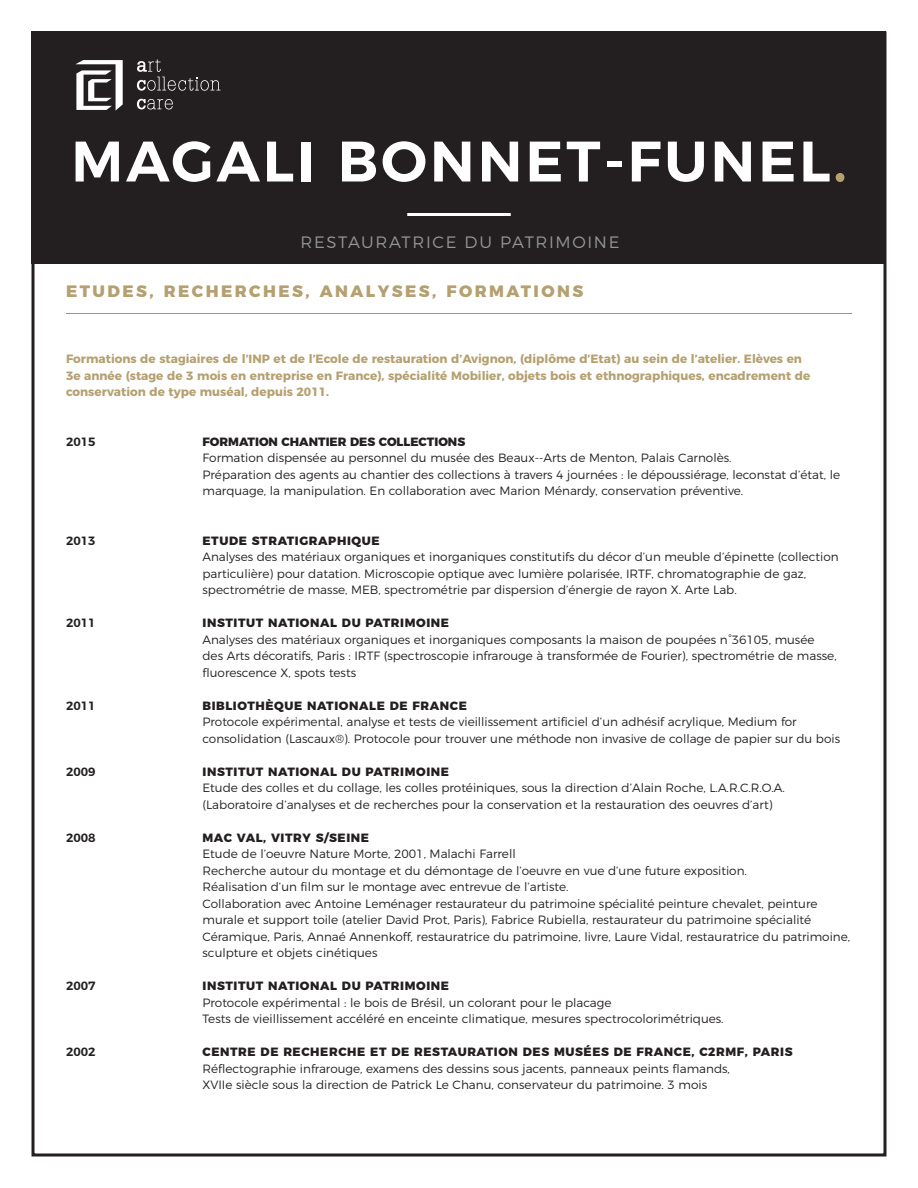
<style>
.page{position:relative;width:918px;height:1188px;background:#fff}
.page>*{position:absolute;margin:0;border:0;box-sizing:border-box;transform-origin:0 0}
.t1{font:600 57px "Montserrat";letter-spacing:.05em;color:#fff}
.Sous-titre_de_sectio{font:800 16.5px "Montserrat";letter-spacing:.15em;color:#b5a071}
.t2{font:300 16.5px "Montserrat";letter-spacing:.1em;color:#939598}
.Corps_de_texte{font:300 12px/16.5px "Montserrat";color:#231f20}
.Corps_de_texte-2{font:700 12px/16.5px "Montserrat";color:#b5a071}
.Titre_de_section_de{font:800 12px "Montserrat";letter-spacing:.05em;color:#231f20}
.Corps_de_texte-3{font:600 12px "Montserrat";color:#231f20}
.Titre_de_section_de-2{font:800 12px "Montserrat";color:#231f20}
.s1{color:#b5a071}
</style>
<div class="page">
<div style="left:32px;top:32px;width:854px;height:232px;background:#231f20"></div>
<hr style="left:407px;top:213px;width:104px;height:3px;background:#fff">
<svg style="left:75px;top:60px;width:48px;height:51px"></svg>
<svg style="left:137px;top:59px;width:84px;height:32px"></svg>
<svg style="left:137px;top:99px;width:36px;height:11px"></svg>
<hr style="left:66px;top:313px;width:786px;height:1px;background:#939598">
<h1 class="t1" style="left:71px;top:115px;width:777px">MAGALI BONNET‐FUNEL<span class="s1">.</span></h1>
<h2 class="t2" style="left:301px;top:229px;width:320px">RESTAURATRICE DU PATRIMOINE</h2>
<p class="Sous-titre_de_sectio" style="left:66px;top:277px;width:519px">ETUDES, RECHERCHES, ANALYSES, FORMATIONS</p>
<p class="Corps_de_texte-2" style="left:66px;top:350px;width:746px">Formations de stagiaires de l’INP et de l’Ecole de restauration d’Avignon, (diplôme d’Etat) au sein de l’atelier. Elèves en<br>3e année (stage de 3 mois en entreprise en France), spécialité Mobilier, objets bois et ethnographiques, encadrement de conservation de type muséal, depuis 2011.</p>
<p class="Corps_de_texte-3" style="left:66px;top:431px;width:31px">2015</p>
<p class="Corps_de_texte-3" style="left:66px;top:530px;width:31px">2013</p>
<p class="Corps_de_texte-3" style="left:66px;top:613px;width:31px">2011</p>
<p class="Corps_de_texte-3" style="left:66px;top:695px;width:31px">2011</p>
<p class="Corps_de_texte-3" style="left:66px;top:761px;width:31px">2009</p>
<p class="Corps_de_texte-3" style="left:66px;top:827px;width:31px">2008</p>
<p class="Corps_de_texte-3" style="left:66px;top:976px;width:31px">2007</p>
<p class="Corps_de_texte-3" style="left:66px;top:1042px;width:31px">2002</p>
<p class="Titre_de_section_de-2" style="left:202px;top:431px;width:264px">FORMATION CHANTIER DES COLLECTIONS</p>
<p class="Corps_de_texte" style="left:202px;top:448px;width:531px">Formation dispensée au personnel du musée des Beaux-‐Arts de Menton, Palais Carnolès.</p>
<p class="Corps_de_texte" style="left:202px;top:465px;width:639px">Préparation des agents au chantier des collections à travers 4 journées : le dépoussiérage, leconstat d’état, le marquage, la manipulation. En collaboration avec Marion Ménardy, conservation préventive.</p>
<p class="Titre_de_section_de" style="left:202px;top:530px;width:179px">ETUDE STRATIGRAPHIQUE</p>
<p class="Corps_de_texte" style="left:202px;top:547px;width:638px">Analyses des matériaux organiques et inorganiques constitutifs du décor d’un meuble d’épinette (collection particulière) pour datation. Microscopie optique avec lumière polarisée, IRTF, chromatographie de gaz, spectrométrie de masse, MEB, spectrométrie par dispersion d’énergie de rayon X. Arte Lab.</p>
<p class="Titre_de_section_de" style="left:202px;top:613px;width:248px">INSTITUT NATIONAL DU PATRIMOINE</p>
<p class="Corps_de_texte" style="left:202px;top:630px;width:636px">Analyses des matériaux organiques et inorganiques composants la maison de poupées n°36105, musée des Arts décoratifs, Paris : IRTF (spectroscopie infrarouge à transformée de Fourier), spectrométrie de masse, fluorescence X, spots tests</p>
<p class="Titre_de_section_de" style="left:202px;top:695px;width:266px">BIBLIOTHÈQUE NATIONALE DE FRANCE</p>
<p class="Corps_de_texte" style="left:202px;top:712px;width:639px">Protocole expérimental, analyse et tests de vieillissement artificiel d’un adhésif acrylique, Medium for consolidation (Lascaux®). Protocole pour trouver une méthode non invasive de collage de papier sur du bois</p>
<p class="Titre_de_section_de" style="left:202px;top:761px;width:248px">INSTITUT NATIONAL DU PATRIMOINE</p>
<p class="Corps_de_texte" style="left:202px;top:778px;width:584px">Etude des colles et du collage, les colles protéiniques, sous la direction d’Alain Roche, L.A.R.C.R.O.A. (Laboratoire d’analyses et de recherches pour la conservation et la restauration des oeuvres d’art)</p>
<p class="Titre_de_section_de" style="left:202px;top:827px;width:168px">MAC VAL, VITRY S/SEINE</p>
<p class="Corps_de_texte" style="left:202px;top:844px;width:315px">Etude de l’oeuvre Nature Morte, 2001, Malachi Farrell</p>
<p class="Corps_de_texte" style="left:202px;top:861px;width:546px">Recherche autour du montage et du démontage de l’oeuvre en vue d’une future exposition.</p>
<p class="Corps_de_texte" style="left:202px;top:877px;width:367px">Réalisation d’un film sur le montage avec entrevue de l’artiste.</p>
<p class="Corps_de_texte" style="left:202px;top:894px;width:649px">Collaboration avec Antoine Leménager restaurateur du patrimoine spécialité peinture chevalet, peinture murale et support toile (atelier David Prot, Paris), Fabrice Rubiella, restaurateur du patrimoine spécialité Céramique, Paris, Annaé Annenkoff, restauratrice du patrimoine, livre, Laure Vidal, restauratrice du patrimoine, sculpture et objets cinétiques</p>
<p class="Titre_de_section_de" style="left:202px;top:976px;width:248px">INSTITUT NATIONAL DU PATRIMOINE</p>
<p class="Corps_de_texte" style="left:202px;top:993px;width:411px">Protocole expérimental : le bois de Brésil, un colorant pour le placage</p>
<p class="Corps_de_texte" style="left:202px;top:1009px;width:523px">Tests de vieillissement accéléré en enceinte climatique, mesures spectrocolorimétriques.</p>
<p class="Titre_de_section_de" style="left:202px;top:1042px;width:592px">CENTRE DE RECHERCHE ET DE RESTAURATION DES MUSÉES DE FRANCE, C2RMF, PARIS</p>
<p class="Corps_de_texte" style="left:202px;top:1059px;width:529px">Réflectographie infrarouge, examens des dessins sous jacents, panneaux peints flamands,</p>
<p class="Corps_de_texte" style="left:202px;top:1075px;width:506px">XVIIe siècle sous la direction de Patrick Le Chanu, conservateur du patrimoine. 3 mois</p>
</div>
